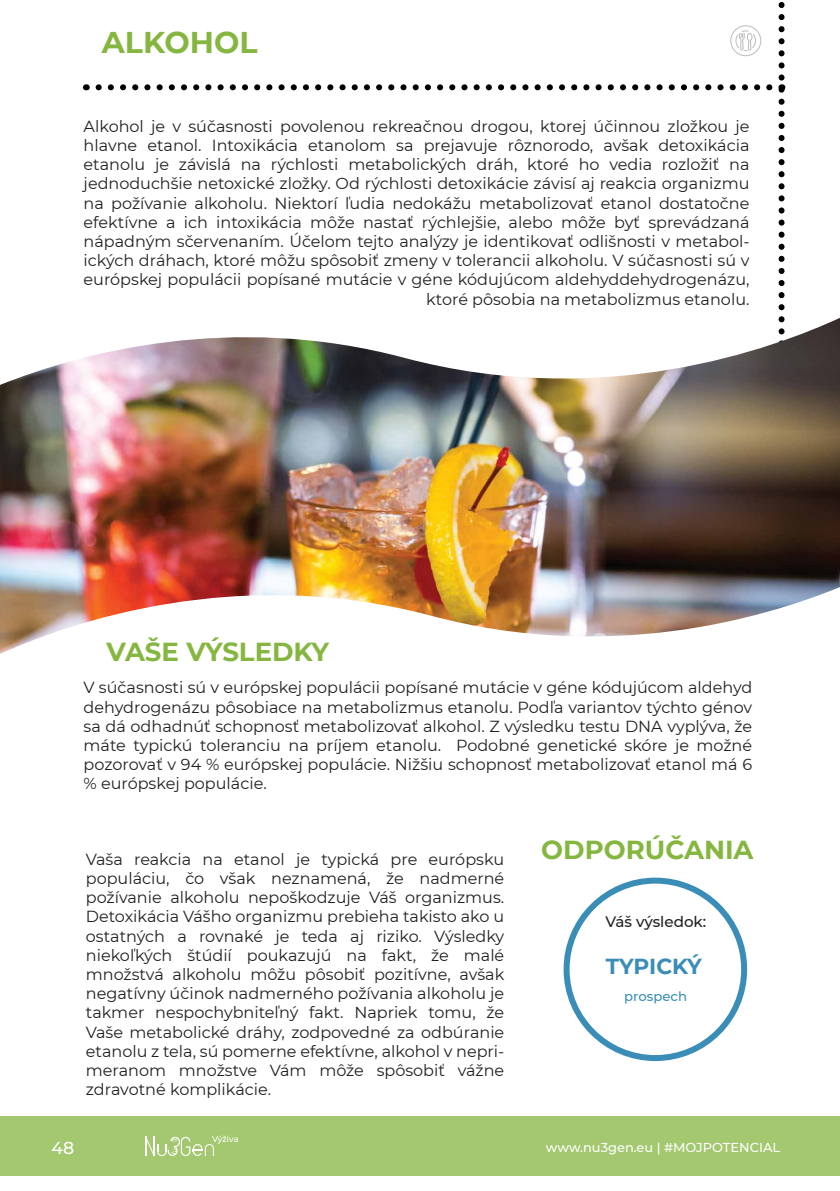
<style>
.page{position:relative;width:840px;height:1191px;background:#fff}
.page>*{position:absolute;margin:0;border:0;box-sizing:border-box;transform-origin:0 0}
.t1{font:700 30px "Montserrat";color:#85b640}
.t2{font:700 26px "Montserrat";color:#85b640}
.t3{font:700 21.8px "Montserrat";letter-spacing:-.01em;color:#3a8db6}
.t4{font:500 17.2px "Montserrat";color:#fff}
.t5{font:16px/19.2px "Montserrat";color:#231f20;text-align:justify}
.t6{font:500 15px "Montserrat";color:#231f20}
.t7{font:500 13.2px "Montserrat";color:#3a8db6}
.t8{font:500 13px "Montserrat";color:#fff}
.t9{font:500 8.4px "Montserrat";letter-spacing:-.01em;color:#fff}
</style>
<div class="page">
<img style="left:0;top:317px;width:839px;height:337px">
<div style="left:0;top:1116px;width:839px;height:59px;background:#a3c86f"></div>
<svg style="left:145px;top:1136px;width:69px;height:20px"></svg>
<svg style="left:778px;top:2px;width:6px;height:469px"></svg>
<svg style="left:86px;top:84px;width:683px;height:6px"></svg>
<svg style="left:730px;top:25px;width:30px;height:31px"></svg>
<div style="left:563px;top:877px;width:183px;height:184px;border:6px solid #3a8db6;border-radius:50%"></div>
<h1 class="t1" style="left:102px;top:21px;width:157px">ALKOHOL</h1>
<p class="t5" style="left:84px;top:116px;width:667px;text-align:right">Alkohol je v súčasnosti povolenou rekreačnou drogou, ktorej účinnou zložkou je hlavne etanol. Intoxikácia etanolom sa prejavuje rôznorodo, avšak detoxikácia etanolu je závislá na rýchlosti metabolických dráh, ktoré ho vedia rozložiť na jednoduchšie netoxické zložky. Od rýchlosti detoxikácie závisí aj reakcia organizmu na požívanie alkoholu. Niektorí ľudia nedokážu metabolizovať etanol dostatočne efektívne a ich intoxikácia môže nastať rýchlejšie, alebo môže byť sprevádzaná nápadným sčervenaním. Účelom tejto analýzy je identikovať odlišnosti v metabol&shy;ických dráhach, ktoré môžu spôsobiť zmeny v tolerancii alkoholu. V súčasnosti sú v európskej populácii popísané mutácie v géne kódujúcom aldehyddehydrogenázu, ktoré pôsobia na metabolizmus etanolu.</p>
<h2 class="t2" style="left:106px;top:633px;width:224px">VAŠE VÝSLEDKY</h2>
<p class="t5" style="left:84px;top:677px;width:670px">V súčasnosti sú v európskej populácii popísané mutácie v géne kódujúcom aldehyd dehydrogenázu pôsobiace na metabolizmus etanolu. Podľa variantov týchto génov sa dá odhadnúť schopnosť metabolizovať alkohol. Z výsledku testu DNA vyplýva, že máte typickú toleranciu na príjem etanolu. Podobné genetické skóre je možné pozorovať v 94 % európskej populácie. Nižšiu schopnosť metabolizovať etanol má 6 % európskej populácie.</p>
<p class="t5" style="left:86px;top:849px;width:420px">Vaša reakcia na etanol je typická pre európsku populáciu, čo však neznamená, že nadmerné požívanie alkoholu nepoškodzuje Váš organizmus.<br>Detoxikácia Vášho organizmu prebieha takisto ako u ostatných a rovnaké je teda aj riziko. Výsledky niekoľkých štúdií poukazujú na fakt, že malé množstvá alkoholu môžu pôsobiť pozitívne, avšak negatívny účinok nadmerného požívania alkoholu je takmer nespochybniteľný fakt. Napriek tomu, že Vaše metabolické dráhy, zodpovedné za odbúranie etanolu z tela, sú pomerne efektívne, alkohol v nepri&shy;meranom množstve Vám môže spôsobiť vážne zdravotné komplikácie.</p>
<h2 class="t2" style="left:541px;top:830px;width:214px">ODPORÚČANIA</h2>
<p class="t6" style="left:605px;top:911px;width:102px">Váš výsledok:</p>
<h3 class="t3" style="left:605px;top:951px;width:97px">TYPICKÝ</h3>
<p class="t7" style="left:623px;top:986px;width:64px">prospech</p>
<p class="t9" style="left:212px;top:1133px;width:28px">Výživa</p>
<p class="t4" style="left:51px;top:1136px;width:24px">48</p>
<p class="t8" style="left:545px;top:1137px;width:235px">www.nu3gen.eu | #MOJPOTENCIAL</p>
</div>
